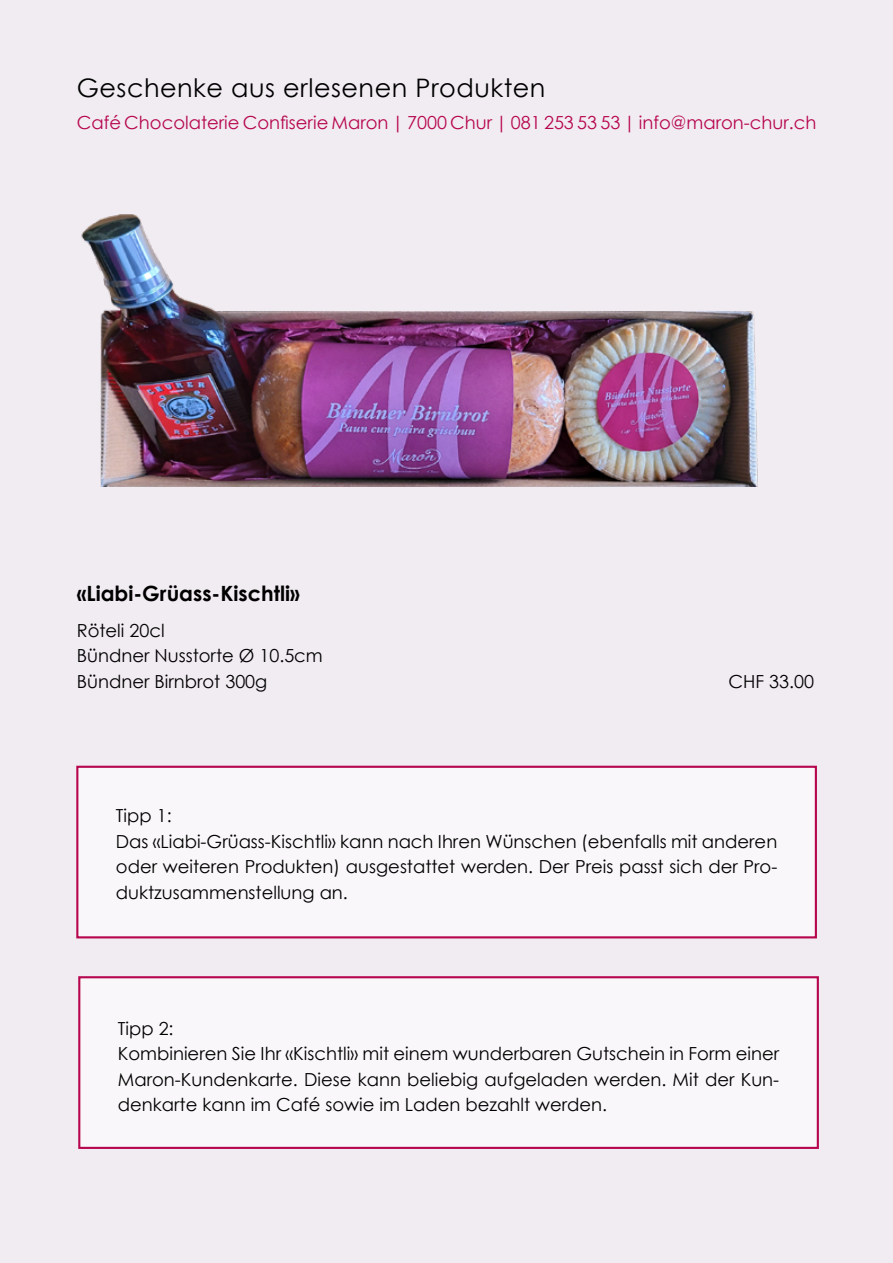
<style>
.page{position:relative;width:893px;height:1263px;background:#f1ebf2}
.page>*{position:absolute;margin:0;border:0;box-sizing:border-box;transform-origin:0 0}
.t1{font:25.5px "Century Gothic";letter-spacing:.02em;color:#000}
.t2{font:700 21px "Century Gothic";color:#000}
.t3{font:18px/25.5px "Century Gothic";color:#000;text-align:justify}
.t4{font:18px "Century Gothic";color:#b6064d}
</style>
<div class="page">
<div style="left:77px;top:767px;width:739px;height:170px;background:#f9f7f9"></div>
<div style="left:76px;top:766px;width:741px;height:172px;border:2px solid #b6064e"></div>
<div style="left:79px;top:977px;width:739px;height:171px;background:#f9f7f9"></div>
<div style="left:78px;top:976px;width:741px;height:173px;border:2px solid #b6064e"></div>
<img style="left:81px;top:214px;width:677px;height:272px">
<p class="t1" style="left:77px;top:70px;width:470px">Geschenke aus erlesenen Produkten</p>
<p class="t4" style="left:77px;top:110px;width:741px">Café Chocolaterie Confiserie Maron | 7000 Chur | 081 253 53 53 | info@maron-chur.ch</p>
<p class="t2" style="left:77px;top:577px;width:225px">«Liabi-Grüass-Kischtli»</p>
<p class="t3" style="left:77px;top:617px;width:248px;text-align:left">Röteli 20cl<br>Bündner Nusstorte Ø 10.5cm<br>Bündner Birnbrot 300g</p>
<p class="t3" style="left:729px;top:668px;width:87px">CHF 33.00</p>
<p class="t3" style="left:116px;top:803px;width:57px">Tipp 1:</p>
<p class="t3" style="left:116px;top:828px;width:663px">Das «Liabi-Grüass-Kischtli» kann nach Ihren Wünschen (ebenfalls mit anderen oder weiteren Produkten) ausgestattet werden. Der Preis passt sich der Pro&shy;duktzusammenstellung an.</p>
<p class="t3" style="left:118px;top:1015px;width:57px">Tipp 2:</p>
<p class="t3" style="left:118px;top:1041px;width:663px">Kombinieren Sie Ihr «Kischtli» mit einem wunderbaren Gutschein in Form einer Maron-Kundenkarte. Diese kann beliebig aufgeladen werden. Mit der Kun&shy;denkarte kann im Café sowie im Laden bezahlt werden.</p>
</div>
